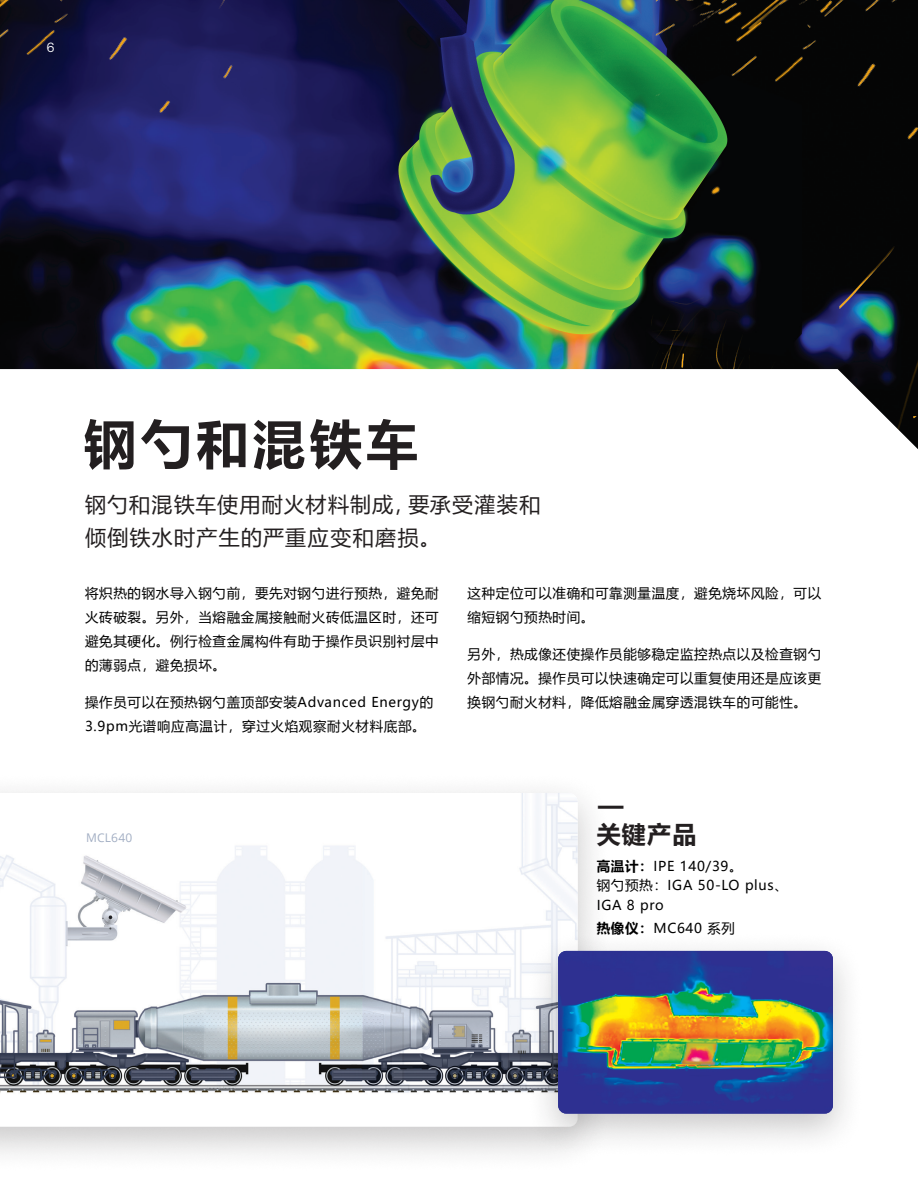
<style>
.page{position:relative;width:918px;height:1188px;background:#fff}
.page>*{position:absolute;margin:0;border:0;box-sizing:border-box;transform-origin:0 0}
.t1{font:700 52.5px "Microsoft Ya Hei";letter-spacing:.07em;color:#231f20}
.H1_Header_small{font:700 25.5px "Messina Sans";color:#231f20}
.CH_H1_Header_small{font:700 24px "Microsoft Ya Hei";color:#231f20}
.CH_BC___Table_copy{font:21px/33px "Microsoft Ya Hei";letter-spacing:.06em;color:#231f20}
.CH_Paragraph_Style{font:13.5px/24px "Microsoft Ya Hei";letter-spacing:.05em;color:#000}
.Paragraph_Text{font:13.5px "Messina Sans";color:#fff}
.Paragraph_Text-2{font:12px "Open Sans";letter-spacing:.01em;color:#a2aec3}
.s1{font-weight:700}
</style>
<div class="page">
<img style="left:0;top:0;width:918px;height:369px">
<img style="left:649px;top:209px;width:269px;height:160px">
<svg style="left:0;top:369px;width:918px;height:80px"></svg>
<div style="left:0;top:771px;width:613px;height:403px;background:#231f20;opacity:.25"></div>
<svg style="left:0;top:1096px;width:525px;height:31px"></svg>
<img style="left:0;top:793px;width:578px;height:303px">
<div style="left:525px;top:930px;width:341px;height:229px;background:#231f20;opacity:.25"></div>
<img style="left:558px;top:951px;width:275px;height:163px">
<img style="left:656px;top:0;width:262px;height:199px">
<img style="left:0;top:0;width:359px;height:156px">
<p class="Paragraph_Text" style="left:47px;top:40px;width:9px">6</p>
<p class="t1" style="left:84px;top:407px;width:336px">钢勺和混铁车</p>
<p class="CH_BC___Table_copy" style="left:85px;top:487px;width:457px">钢勺和混铁车使用耐火材料制成，要承受灌装和倾倒铁水时产生的严重应变和磨损。</p>
<p class="CH_Paragraph_Style" style="left:85px;top:581px;width:355px;text-align:justify">将炽热的钢水导入钢勺前，要先对钢勺进行预热，避免耐火砖破裂。另外，当熔融金属接触耐火砖低温区时，还可避免其硬化。例行检查金属构件有助于操作员识别衬层中的薄弱点，避免损坏。</p>
<p class="CH_Paragraph_Style" style="left:85px;top:689px;width:350px">操作员可以在预热钢勺盖顶部安装Advanced Energy的<br>3.9pm光谱响应高温计，穿过火焰观察耐火材料底部。</p>
<p class="Paragraph_Text-2" style="left:86px;top:829px;width:48px">MCL640</p>
<p class="CH_Paragraph_Style" style="left:468px;top:581px;width:355px">这种定位可以准确和可靠测量温度，避免烧坏风险，可以缩短钢勺预热时间。</p>
<p class="CH_Paragraph_Style" style="left:468px;top:641px;width:355px;text-align:justify">另外，热成像还使操作员能够稳定监控热点以及检查钢勺外部情况。操作员可以快速确定可以重复使用还是应该更换钢勺耐火材料，降低熔融金属穿透混铁车的可能性。</p>
<p class="H1_Header_small" style="left:597px;top:787px;width:30px">—</p>
<p class="CH_H1_Header_small" style="left:597px;top:817px;width:101px">关键产品</p>
<p class="CH_Paragraph_Style" style="left:597px;top:856px;width:193px;line-height:19.5px"><span class="s1">高温计：</span>IPE 140/39。<br>钢勺预热：IGA 50-LO plus、<br>IGA 8 pro</p>
<p class="CH_Paragraph_Style" style="left:597px;top:916px;width:140px"><span class="s1">热像仪：</span>MC640 系列</p>
</div>
